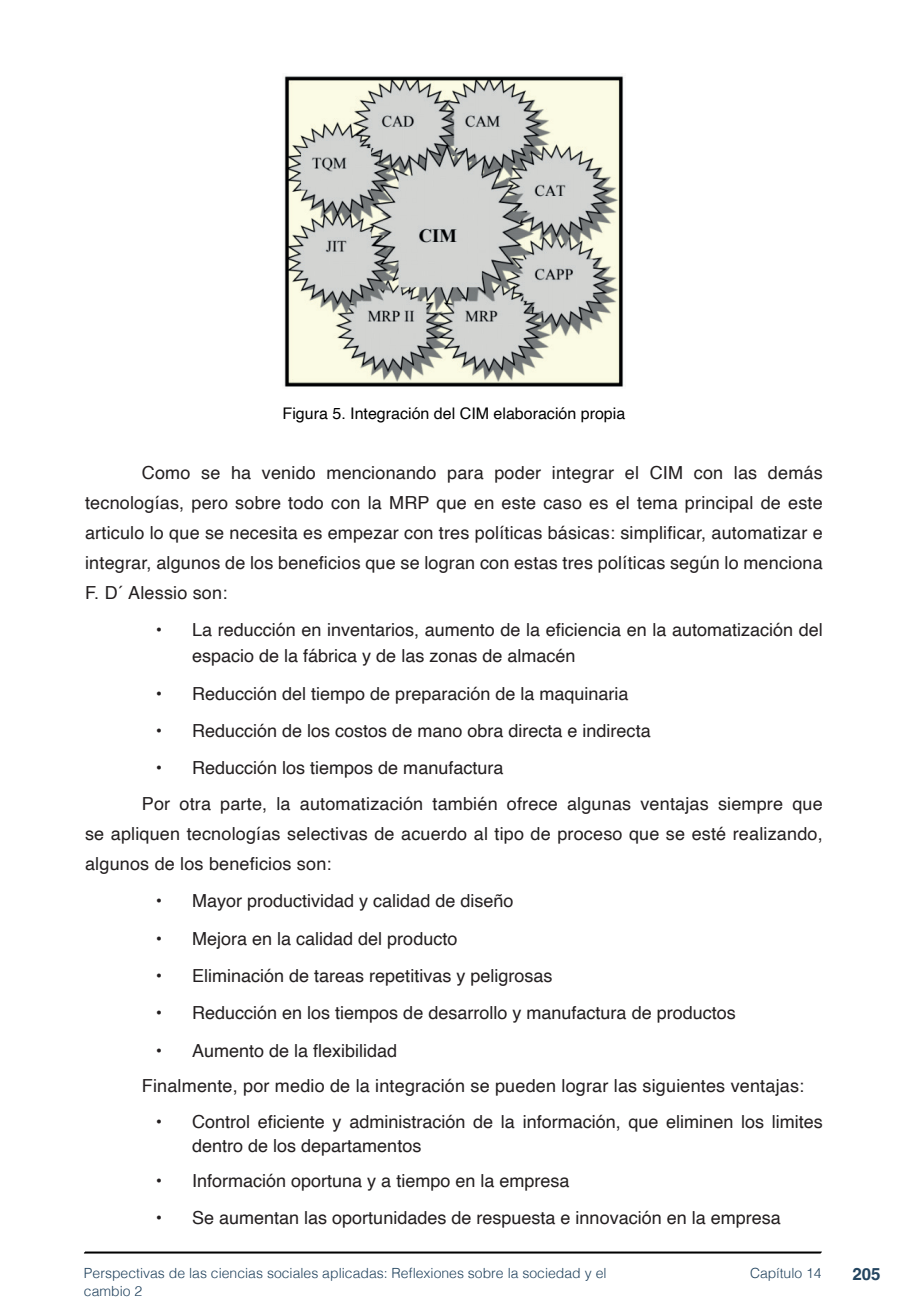
<style>
.page{position:relative;width:908px;height:1304px;background:#fff}
.page>*{position:absolute;margin:0;border:0;box-sizing:border-box;transform-origin:0 0}
.txt{font:18px/30px "Helvetica";color:#231f20;text-align:justify}
.t1{font:700 16.8px "Helvetica";color:#23445f}
.imagens_graf_tab{font:16px "Helvetica";color:#000}
.t2{font:300 14px/18px "Helvetica";color:#23445f}
</style>
<div class="page">
<svg style="left:84px;top:1251px;width:737px;height:3px;background:#515151"></svg>
<img style="left:284px;top:75px;width:340px;height:312px">
<p class="imagens_graf_tab" style="left:282px;top:401px;width:344px">Figura 5. Integración del CIM elaboración propia</p>
<p class="txt" style="left:85px;top:458px;width:738px;text-indent:57px">Como se ha venido mencionando para poder integrar el CIM con las demás tecnologías, pero sobre todo con la MRP que en este caso es el tema principal de este articulo lo que se necesita es empezar con tres políticas básicas: simplificar, automatizar e integrar, algunos de los beneficios que se logran con estas tres políticas según lo menciona F. D´ Alessio son:</p>
<p class="txt" style="left:192px;top:617px;width:632px;line-height:26px;text-indent:-36px">• La reducción en inventarios, aumento de la eficiencia en la automatización del espacio de la fábrica y de las zonas de almacén</p>
<p class="txt" style="left:156px;top:679px;width:474px">• Reducción del tiempo de preparación de la maquinaria</p>
<p class="txt" style="left:156px;top:716px;width:496px">• Reducción de los costos de mano obra directa e indirecta</p>
<p class="txt" style="left:156px;top:754px;width:349px">• Reducción los tiempos de manufactura</p>
<p class="txt" style="left:85px;top:789px;width:738px;text-indent:57px">Por otra parte, la automatización también ofrece algunas ventajas siempre que se apliquen tecnologías selectivas de acuerdo al tipo de proceso que se esté realizando, algunos de los beneficios son:</p>
<p class="txt" style="left:156px;top:887px;width:359px">• Mayor productividad y calidad de diseño</p>
<p class="txt" style="left:156px;top:924px;width:303px">• Mejora en la calidad del producto</p>
<p class="txt" style="left:156px;top:961px;width:398px">• Eliminación de tareas repetitivas y peligrosas</p>
<p class="txt" style="left:156px;top:999px;width:581px">• Reducción en los tiempos de desarrollo y manufactura de productos</p>
<p class="txt" style="left:156px;top:1036px;width:243px">• Aumento de la flexibilidad</p>
<p class="txt" style="left:142px;top:1072px;width:663px">Finalmente, por medio de la integración se pueden lograr las siguientes ventajas:</p>
<p class="txt" style="left:192px;top:1110px;width:632px;line-height:24px;text-indent:-36px">• Control eficiente y administración de la información, que eliminen los limites dentro de los departamentos</p>
<p class="txt" style="left:156px;top:1166px;width:415px">• Información oportuna y a tiempo en la empresa</p>
<p class="txt" style="left:156px;top:1204px;width:626px">• Se aumentan las oportunidades de respuesta e innovación en la empresa</p>
<p class="t2" style="left:84px;top:1263px;width:524px">Perspectivas de las ciencias sociales aplicadas: Reflexiones sobre la sociedad y el cambio 2</p>
<p class="t2" style="left:749px;top:1263px;width:73px">Capítulo 14</p>
<p class="t1" style="left:851px;top:1264px;width:30px">205</p>
</div>
